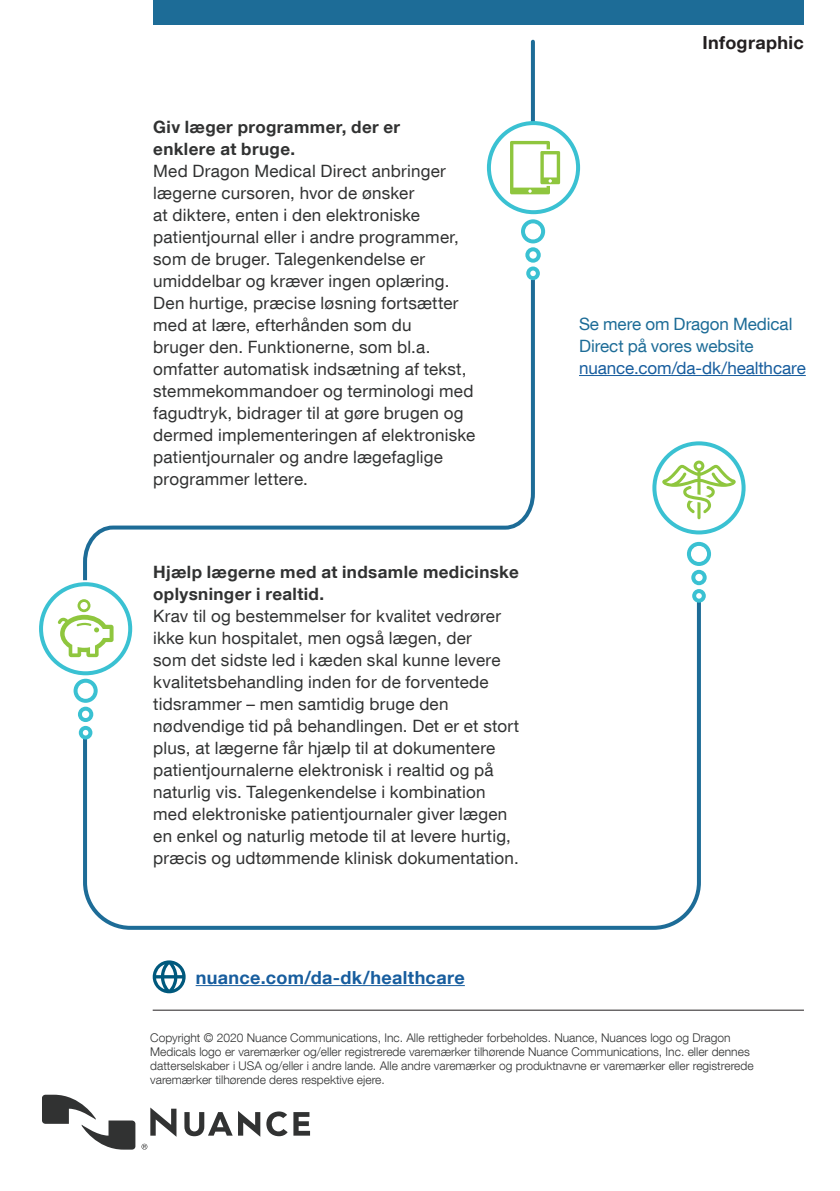
<style>
.page{position:relative;width:840px;height:1191px;background:#fff}
.page>*{position:absolute;margin:0;border:0;box-sizing:border-box;transform-origin:0 0}
.t1{font:700 18px "Helvetica Neue LT Com";letter-spacing:.02em;color:#175d9e}
.t2{font:700 18px "Helvetica Neue LT Com";letter-spacing:.02em;color:#231f20}
.t3{font:17px/22px "Helvetica Neue LT Com";letter-spacing:.015em;color:#313232}
.t4{font:700 17px/22px "Helvetica Neue LT Com";letter-spacing:.02em;color:#313232}
.t5{font:17px/22px "Helvetica Neue LT Com";letter-spacing:-.005em;color:#1d6c97}
.t6{font:17px "Helvetica Neue LT Com";letter-spacing:-.005em;color:#175d9e}
.t7{font:300 12px/14px "Helvetica Neue LT Com";color:#313232}
</style>
<div class="page">
<svg style="left:150px;top:1107px;width:26px;height:29px"></svg>
<svg style="left:184px;top:1112px;width:48px;height:24px"></svg>
<svg style="left:238px;top:1111px;width:22px;height:25px"></svg>
<svg style="left:266px;top:1111px;width:21px;height:25px"></svg>
<svg style="left:293px;top:1112px;width:17px;height:23px"></svg>
<svg style="left:42px;top:1094px;width:93px;height:55px"></svg>
<svg style="left:141px;top:1143px;width:6px;height:6px"></svg>
<div style="left:153px;top:0;width:650px;height:24px;background:#1d6c97"></div>
<svg style="left:83px;top:602px;width:619px;height:328px"></svg>
<hr style="left:578px;top:375px;width:227px;height:1px;background:#175d9e">
<svg style="left:530px;top:42px;width:4px;height:79px"></svg>
<svg style="left:83px;top:280px;width:452px;height:301px"></svg>
<svg style="left:486px;top:121px;width:93px;height:159px"></svg>
<svg style="left:39px;top:582px;width:93px;height:157px"></svg>
<svg style="left:687px;top:542px;width:23px;height:60px"></svg>
<svg style="left:652px;top:441px;width:93px;height:93px"></svg>
<hr style="left:195px;top:985px;width:269px;height:1px;background:#175d9e">
<svg style="left:153px;top:960px;width:32px;height:33px"></svg>
<hr style="left:153px;top:1009px;width:650px;height:1px;background:#231f20">
<p class="t4" style="left:153px;top:116px;width:248px">Giv læger programmer, der er enklere at bruge.</p>
<p class="t3" style="left:153px;top:160px;width:323px">Med Dragon Medical Direct anbringer lægerne cursoren, hvor de ønsker<br>at diktere, enten i den elektroniske patientjournal eller i andre programmer, som de bruger. Talegenkendelse er umiddelbar og kræver ingen oplæring.<br>Den hurtige, præcise løsning fortsætter med at lære, efterhånden som du<br>bruger den. Funktionerne, som bl.a. omfatter automatisk indsætning af tekst, stemmekommandoer og terminologi med fagudtryk, bidrager til at gøre brugen og dermed implementeringen af elektroniske patientjournaler og andre lægefaglige programmer lettere.</p>
<p class="t4" style="left:153px;top:561px;width:367px">Hjælp lægerne med at indsamle medicinske oplysninger i realtid.</p>
<p class="t3" style="left:153px;top:605px;width:367px">Krav til og bestemmelser for kvalitet vedrører ikke kun hospitalet, men også lægen, der<br>som det sidste led i kæden skal kunne levere kvalitetsbehandling inden for de forventede tidsrammer – men samtidig bruge den nødvendige tid på behandlingen. Det er et stort plus, at lægerne får hjælp til at dokumentere patientjournalerne elektronisk i realtid og på naturlig vis. Talegenkendelse i kombination med elektroniske patientjournaler giver lægen en enkel og naturlig metode til at levere hurtig, præcis og udtømmende klinisk dokumentation.</p>
<p class="t1" style="left:195px;top:966px;width:270px">nuance.com/da-dk/healthcare</p>
<p class="t2" style="left:702px;top:31px;width:103px">Infographic</p>
<p class="t5" style="left:578px;top:313px;width:215px">Se mere om Dragon Medical<br>Direct på vores website</p>
<p class="t6" style="left:578px;top:358px;width:228px">nuance.com/da-dk/healthcare</p>
<p class="t7" style="left:150px;top:1030px;width:604px">Copyright © 2020 Nuance Communications, Inc. Alle rettigheder forbeholdes. Nuance, Nuances logo og Dragon Medicals logo er varemærker og/eller registrerede varemærker tilhørende Nuance Communications, Inc. eller dennes datterselskaber i USA og/eller i andre lande. Alle andre varemærker og produktnavne er varemærker eller registrerede varemærker tilhørende deres respektive ejere.</p>
</div>
